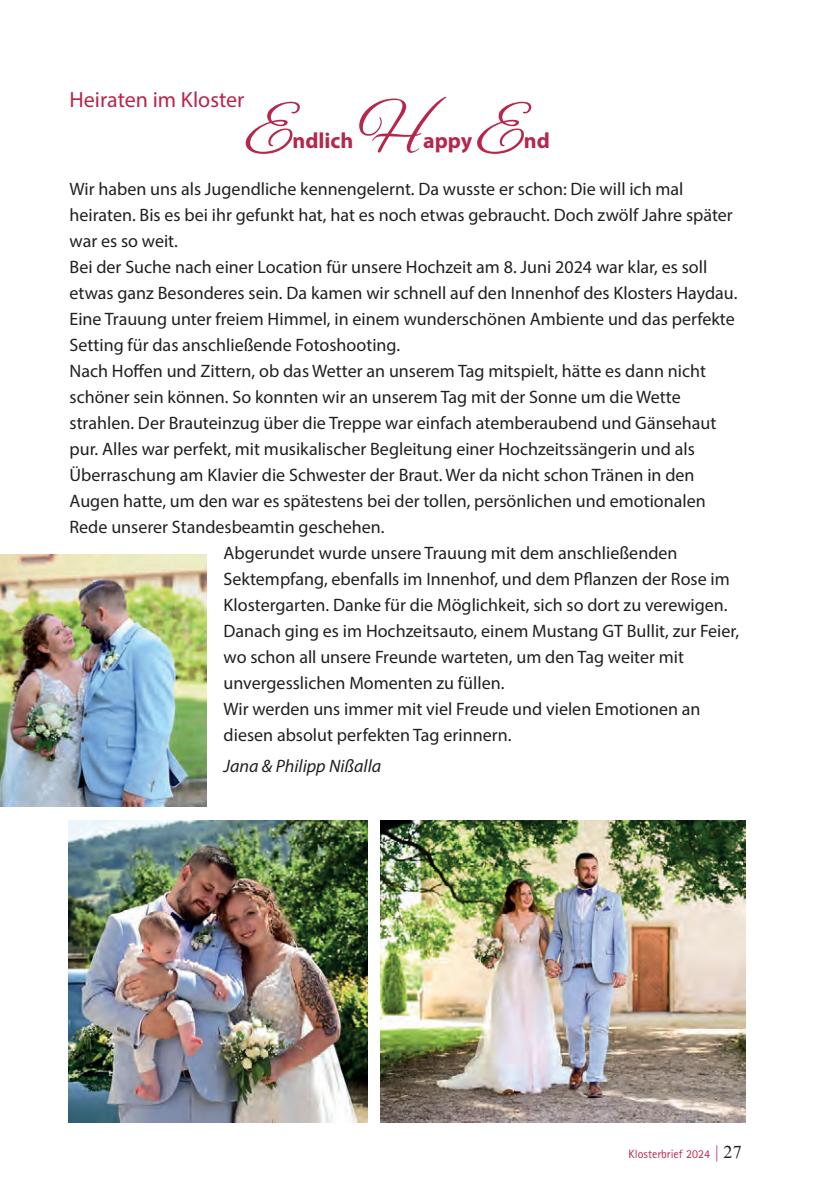
<style>
.page{position:relative;width:840px;height:1191px;background:#fff}
.page>*{position:absolute;margin:0;border:0;box-sizing:border-box;transform-origin:0 0}
.t1{font:70px "Alex Brush";color:#b6274b}
.t2{font:22px "Myriad Pro";color:#b6274b}
.t3{font:700 22px "Myriad Pro";color:#b6274b}
.t4{font:18px/26px "Myriad Pro";color:#231f20}
.t5{font:italic 18px "Myriad Pro";color:#231f20}
.t6{font:12px "Rotis Sans Serif Pro";color:#b6274b}
.s1{font-family:"Times New Roman";font-size:18px}
.s2{font-family:"Times New Roman";font-size:18px;color:#231f20}
</style>
<div class="page">
<img style="left:380px;top:820px;width:364px;height:302px">
<img style="left:68px;top:820px;width:299px;height:302px">
<img style="left:0;top:555px;width:206px;height:251px">
<p class="t2" style="left:69px;top:86px;width:176px">Heiraten im Kloster</p>
<p class="t1" style="left:358px;top:90px;width:68px">H</p>
<p class="t1" style="left:245px;top:90px;width:50px">E</p>
<p class="t1" style="left:476px;top:90px;width:50px">E</p>
<p class="t3" style="left:292px;top:126px;width:62px">ndlich</p>
<p class="t3" style="left:523px;top:126px;width:28px">nd</p>
<p class="t3" style="left:423px;top:126px;width:51px">appy</p>
<p class="t4" style="left:69px;top:175px;width:664px">Wir haben uns als Jugendliche kennengelernt. Da wusste er schon: Die will ich mal heiraten. Bis es bei ihr gefunkt hat, hat es noch etwas gebraucht. Doch zwölf Jahre später war es so weit.</p>
<p class="t4" style="left:69px;top:253px;width:669px">Bei der Suche nach einer Location für unsere Hochzeit am 8. Juni 2024 war klar, es soll etwas ganz Besonderes sein. Da kamen wir schnell auf den Innenhof des Klosters Haydau.<br>Eine Trauung unter freiem Himmel, in einem wunderschönen Ambiente und das perfekte Setting für das anschließende Fotoshooting.</p>
<p class="t4" style="left:69px;top:357px;width:648px">Nach Hoffen und Zittern, ob das Wetter an unserem Tag mitspielt, hätte es dann nicht schöner sein können. So konnten wir an unserem Tag mit der Sonne um die Wette strahlen. Der Brauteinzug über die Treppe war einfach atemberaubend und Gänsehaut pur. Alles war perfekt, mit musikalischer Begleitung einer Hochzeitssängerin und als Überraschung am Klavier die Schwester der Braut. Wer da nicht schon Tränen in den Augen hatte, um den war es spätestens bei der tollen, persönlichen und emotionalen Rede unserer Standesbeamtin geschehen.</p>
<p class="t4" style="left:223px;top:539px;width:517px">Abgerundet wurde unsere Trauung mit dem anschließenden Sektempfang, ebenfalls im Innenhof, und dem Pflanzen der Rose im Klostergarten. Danke für die Möglichkeit, sich so dort zu verewigen.<br>Danach ging es im Hochzeitsauto, einem Mustang GT Bullit, zur Feier, wo schon all unsere Freunde warteten, um den Tag weiter mit unvergesslichen Momenten zu füllen.</p>
<p class="t4" style="left:223px;top:695px;width:478px">Wir werden uns immer mit viel Freude und vielen Emotionen an diesen absolut perfekten Tag erinnern.</p>
<p class="t5" style="left:223px;top:755px;width:159px">Jana &amp; Philipp Nißalla</p>
<p class="t6" style="left:628px;top:1147px;width:114px">Klosterbrief 2024 <span class="s1">|</span> <span class="s2">27</span></p>
</div>
